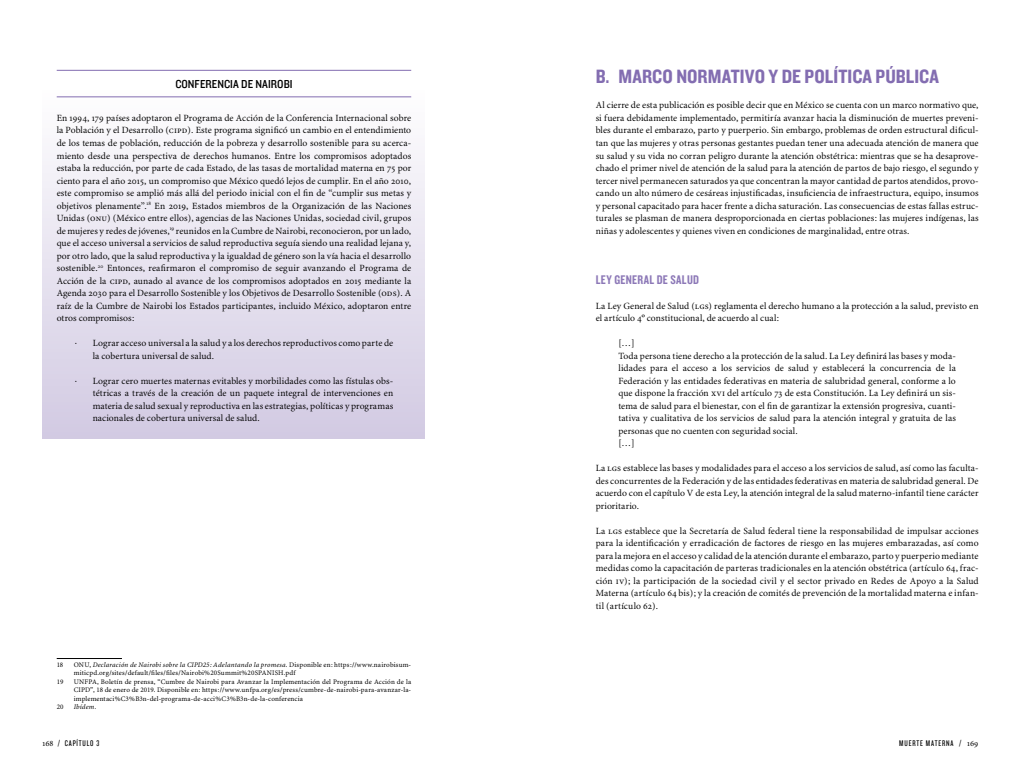
<style>
.page{position:relative;width:1021px;height:766px;background:#fff}
.page>*{position:absolute;margin:0;border:0;box-sizing:border-box;transform-origin:0 0}
.t1{font:20px "Knockout HTF50 Welterweight";letter-spacing:.005em;color:#836db1}
.t2{font:13px "Knockout HTF49 Liteweight";letter-spacing:.03em;color:#8c78b7}
.t3{font:12px "Knockout HTF30 Junior Welterwt";letter-spacing:.005em;color:#000}
.t4{font:9.5px/12.5px "Minion MM 367 585 9";letter-spacing:.01em;color:#000;text-align:justify}
.t5{font:8.5px "Knockout HTF28 Junior Featherwt";letter-spacing:.1em;color:#000}
.t6{font:7px/8.4px "Minion MM 367 585 7";letter-spacing:.015em;color:#000;text-align:justify}
.t7{font:7px "Minion MM It 367 585 7";letter-spacing:.02em;color:#000}
.s1{font-family:"Minion MM SC 367 585 9"}
.s2{font-family:"Minion MM 367 585 7"}
.s3{font-family:"Times LTMM 1 534"}
.s4{font-family:"Minion MM SC 367 585 8"}
.s5{font-family:"Knockout HTF29 Junior Liteweight"}
</style>
<div class="page">
<div style="left:43px;top:71px;width:382px;height:368px;background:linear-gradient(to bottom,#fff,#d2cae3)"></div>
<hr style="left:57px;top:70px;width:354px;height:1px;background:#836db1">
<hr style="left:57px;top:96px;width:354px;height:1px;background:#836db1">
<hr style="left:57px;top:658px;width:65px;height:1px;background:#000">
<p class="t3" style="left:175px;top:78px;width:119px">CONFERENCIA DE NAIROBI</p>
<p class="t4" style="left:57px;top:112px;width:356px">En <span class="s1">1994</span>, <span class="s1">179</span> países adoptaron el Programa de Acción de la Conferencia Internacional sobre la Población y el Desarrollo (<span class="s1">cipd</span>). Este programa significó un cambio en el entendimiento de los temas de población, reducción de la pobreza y desarrollo sostenible para su acerca&shy;miento desde una perspectiva de derechos humanos. Entre los compromisos adoptados estaba la reducción, por parte de cada Estado, de las tasas de mortalidad materna en <span class="s1">75</span> por ciento para el año <span class="s1">2015</span>, un compromiso que México quedó lejos de cumplir. En el año <span class="s1">2010</span>, este compromiso se amplió más allá del periodo inicial con el fin de “cumplir sus metas y objetivos plenamente”.<sup>18</sup> En <span class="s1">2019</span>, Estados miembros de la Organización de las Naciones Unidas (<span class="s1">onu)</span> (México entre ellos), agencias de las Naciones Unidas, sociedad civil, grupos de mujeres y redes de jóvenes,<sup>19</sup> reunidos en la Cumbre de Nairobi, reconocieron, por un lado, que el acceso universal a servicios de salud reproductiva seguía siendo una realidad lejana y, por otro lado, que la salud reproductiva y la igualdad de género son la vía hacia el desarrollo sostenible.<sup>20</sup> Entonces, reafirmaron el compromiso de seguir avanzando el Programa de Acción de la <span class="s1">cipd</span>, aunado al avance de los compromisos adoptados en <span class="s1">2015</span> mediante la Agenda <span class="s1">2030</span> para el Desarrollo Sostenible y los Objetivos de Desarrollo Sostenible (<span class="s1">ods</span>). A raíz de la Cumbre de Nairobi los Estados participantes, incluido México, adoptaron entre otros compromisos:</p>
<p class="t4" style="left:93px;top:337px;width:302px;text-indent:-18px">· Lograr acceso universal a la salud y a los derechos reproductivos como parte de la cobertura universal de salud.</p>
<p class="t4" style="left:93px;top:374px;width:302px;text-indent:-18px">· Lograr cero muertes maternas evitables y morbilidades como las fístulas obs&shy;tétricas a través de la creación de un paquete integral de intervenciones en materia de salud sexual y reproductiva en las estrategias, políticas y programas nacionales de cobertura universal de salud.</p>
<p class="t6" style="left:57px;top:660px;width:8px">18</p>
<p class="t7" style="left:74px;top:660px;width:339px"><span class="s2">ONU,</span> Declaración de Nairobi sobre la CIPD25: Adelantando la promesa<span class="s2">. Disponible en: https://www.nairobisum-</span></p>
<p class="t6" style="left:74px;top:668px;width:223px">miticpd.org/sites/default/files/files/Nairobi%20Summit%20SPANISH.pdf</p>
<p class="t6" style="left:57px;top:677px;width:8px">19</p>
<p class="t6" style="left:74px;top:677px;width:339px">UNFPA, Boletín de prensa, “Cumbre de Nairobi para Avanzar la Implementación del Programa de Acción de la CIPD”, 18 de enero de 2019. Disponible en: https://www.unfpa.org/es/press/cumbre-de-nairobi-para-avanzar-la&shy;implementaci%C3%B3n-del-programa-de-acci%C3%B3n-de-la-conferencia</p>
<p class="t6" style="left:57px;top:702px;width:8px">20</p>
<p class="t7" style="left:74px;top:702px;width:24px">Ibídem.</p>
<h1 class="t1" style="left:595px;top:66px;width:345px">B. MARCO NORMATIVO Y DE POLÍTICA PÚBLICA</h1>
<p class="t4" style="left:595px;top:99px;width:384px">Al cierre de esta publicación es posible decir que en México se cuenta con un marco normativo que, si fuera debidamente implementado, permitiría avanzar hacia la disminución de muertes preveni&shy;bles durante el embarazo, parto y puerperio. Sin embargo, problemas de orden estructural dificul&shy;tan que las mujeres y otras personas gestantes puedan tener una adecuada atención de manera que su salud y su vida no corran peligro durante la atención obstétrica: mientras que se ha desaprove&shy;chado el primer nivel de atención de la salud para la atención de partos de bajo riesgo, el segundo y tercer nivel permanecen saturados ya que concentran la mayor cantidad de partos atendidos, provo&shy;cando un alto número de cesáreas injustificadas, insuficiencia de infraestructura, equipo, insumos y personal capacitado para hacer frente a dicha saturación. Las consecuencias de estas fallas estruc&shy;turales se plasman de manera desproporcionada en ciertas poblaciones: las mujeres indígenas, las niñas y adolescentes y quienes viven en condiciones de marginalidad, entre otras.</p>
<h2 class="t2" style="left:595px;top:272px;width:105px">LEY GENERAL DE SALUD</h2>
<p class="t4" style="left:595px;top:299px;width:384px">La Ley General de Salud (<span class="s1">lgs</span>) reglamenta el derecho humano a la protección a la salud, previsto en el artículo <span class="s1">4</span><span class="s3">º</span> constitucional, de acuerdo al cual:</p>
<p class="t4" style="left:618px;top:337px;width:339px;text-align:left">[…]<br>Toda persona tiene derecho a la protección de la salud. La Ley definirá las bases y moda&shy;lidades para el acceso a los servicios de salud y establecerá la concurrencia de la Federación y las entidades federativas en materia de salubridad general, conforme a lo que dispone la fracción <span class="s1">xvi</span> del artículo <span class="s1">73</span> de esta Constitución. La Ley definirá un sis&shy;tema de salud para el bienestar, con el fin de garantizar la extensión progresiva, cuanti&shy;tativa y cualitativa de los servicios de salud para la atención integral y gratuita de las personas que no cuenten con seguridad social.<br>[…]</p>
<p class="t4" style="left:595px;top:462px;width:384px">La <span class="s1">lgs</span> establece las bases y modalidades para el acceso a los servicios de salud, así como las faculta&shy;des concurrentes de la Federación y de las entidades federativas en materia de salubridad general. De acuerdo con el capítulo <span class="s1">V</span> de esta Ley, la atención integral de la salud materno-infantil tiene carácter prioritario.</p>
<p class="t4" style="left:595px;top:524px;width:384px">La <span class="s1">lgs</span> establece que la Secretaría de Salud federal tiene la responsabilidad de impulsar acciones para la identificación y erradicación de factores de riesgo en las mujeres embarazadas, así como para la mejora en el acceso y calidad de la atención durante el embarazo, parto y puerperio mediante medidas como la capacitación de parteras tradicionales en la atención obstétrica (artículo <span class="s1">64</span>, frac&shy;ción <span class="s1">iv</span>); la participación de la sociedad civil y el sector privado en Redes de Apoyo a la Salud Materna (artículo <span class="s1">64</span> bis); y la creación de comités de prevención de la mortalidad materna e infan&shy;til (artículo <span class="s1">62</span>).</p>
<p class="t5" style="left:43px;top:739px;width:58px"><span class="s4">168</span> <span class="s5">/</span> CAPÍTULO 3</p>
<p class="t5" style="left:899px;top:739px;width:81px">MUERTE MATERNA <span class="s5">/</span> <span class="s4">169</span></p>
</div>
